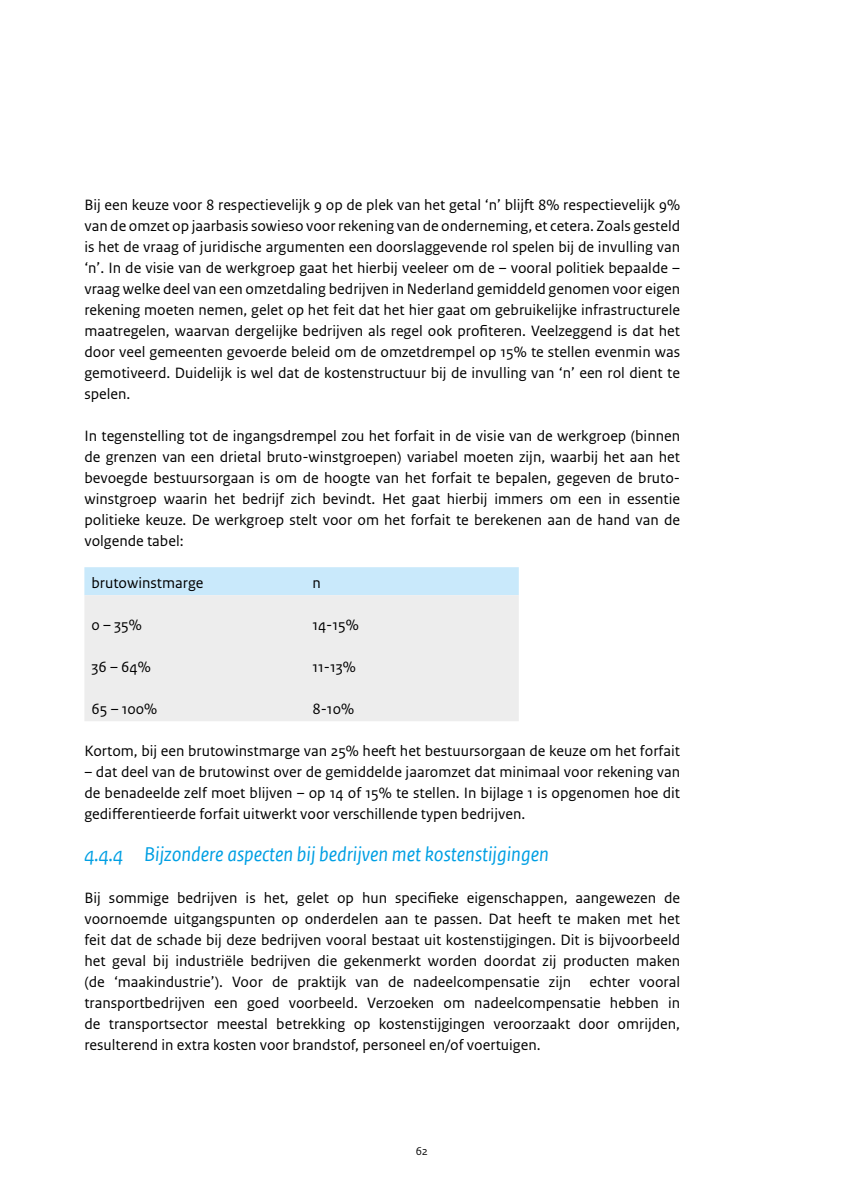
<style>
.page{position:relative;width:844px;height:1191px;background:#fff}
.page>*{position:absolute;margin:0;border:0;box-sizing:border-box;transform-origin:0 0}
.t1{font:italic 21px "Rijksoverheid Sans Text TT";color:#009fe3}
.t2{font:15.75px/21px "Rijksoverheid Sans Text";color:#000;text-align:justify}
.t3{font:12.25px "Rijksoverheid Sans";color:#000}
</style>
<div class="page">
<div style="left:84px;top:567px;width:434px;height:28px;background:#c9e9fb"></div>
<div style="left:84px;top:595px;width:434px;height:126px;background:#ededed"></div>
<p class="t2" style="left:84px;top:195px;width:597px">Bij een keuze voor 8 respectievelijk 9 op de plek van het getal ‘n’ blijft 8% respectievelijk 9% van de omzet op jaarbasis sowieso voor rekening van de onderneming, et cetera. Zoals gesteld is het de vraag of juridische argumenten een doorslaggevende rol spelen bij de invulling van ‘n’. In de visie van de werkgroep gaat het hierbij veeleer om de – vooral politiek bepaalde – vraag welke deel van een omzetdaling bedrijven in Nederland gemiddeld genomen voor eigen rekening moeten nemen, gelet op het feit dat het hier gaat om gebruikelijke infrastructurele maatregelen, waarvan dergelijke bedrijven als regel ook profiteren. Veelzeggend is dat het door veel gemeenten gevoerde beleid om de omzetdrempel op 15% te stellen evenmin was gemotiveerd. Duidelijk is wel dat de kostenstructuur bij de invulling van ‘n’ een rol dient te spelen.</p>
<p class="t2" style="left:84px;top:426px;width:597px">In tegenstelling tot de ingangsdrempel zou het forfait in de visie van de werkgroep (binnen de grenzen van een drietal bruto-winstgroepen) variabel moeten zijn, waarbij het aan het bevoegde bestuursorgaan is om de hoogte van het forfait te bepalen, gegeven de bruto&shy;winstgroep waarin het bedrijf zich bevindt. Het gaat hierbij immers om een in essentie politieke keuze. De werkgroep stelt voor om het forfait te berekenen aan de hand van de volgende tabel:</p>
<p class="t2" style="left:91px;top:573px;width:113px">brutowinstmarge</p>
<p class="t2" style="left:312px;top:573px;width:10px">n</p>
<p class="t2" style="left:91px;top:615px;width:52px">0 – 35%</p>
<p class="t2" style="left:312px;top:615px;width:48px">14-15%</p>
<p class="t2" style="left:91px;top:657px;width:61px">36 – 64%</p>
<p class="t2" style="left:312px;top:657px;width:45px">11-13%</p>
<p class="t2" style="left:91px;top:699px;width:67px">65 – 100%</p>
<p class="t2" style="left:312px;top:699px;width:43px">8-10%</p>
<p class="t2" style="left:84px;top:741px;width:597px">Kortom, bij een brutowinstmarge van 25% heeft het bestuursorgaan de keuze om het forfait</p>
<p class="t2" style="left:84px;top:762px;width:597px">– dat deel van de brutowinst over de gemiddelde jaaromzet dat minimaal voor rekening van de benadeelde zelf moet blijven – op 14 of 15% te stellen. In bijlage 1 is opgenomen hoe dit gedifferentieerde forfait uitwerkt voor verschillende typen bedrijven.</p>
<h1 class="t1" style="left:84px;top:842px;width:466px">4.4.4 Bijzondere aspecten bij bedrijven met kostenstijgingen</h1>
<p class="t2" style="left:84px;top:888px;width:597px">Bij sommige bedrijven is het, gelet op hun specifieke eigenschappen, aangewezen de voornoemde uitgangspunten op onderdelen aan te passen. Dat heeft te maken met het feit dat de schade bij deze bedrijven vooral bestaat uit kostenstijgingen. Dit is bijvoorbeeld het geval bij industriële bedrijven die gekenmerkt worden doordat zij producten maken (de ‘maakindustrie’). Voor de praktijk van de nadeelcompensatie zijn echter vooral transportbedrijven een goed voorbeeld. Verzoeken om nadeelcompensatie hebben in de transportsector meestal betrekking op kostenstijgingen veroorzaakt door omrijden, resulterend in extra kosten voor brandstof, personeel en/of voertuigen.</p>
<p class="t3" style="left:416px;top:1144px;width:14px">62</p>
</div>
